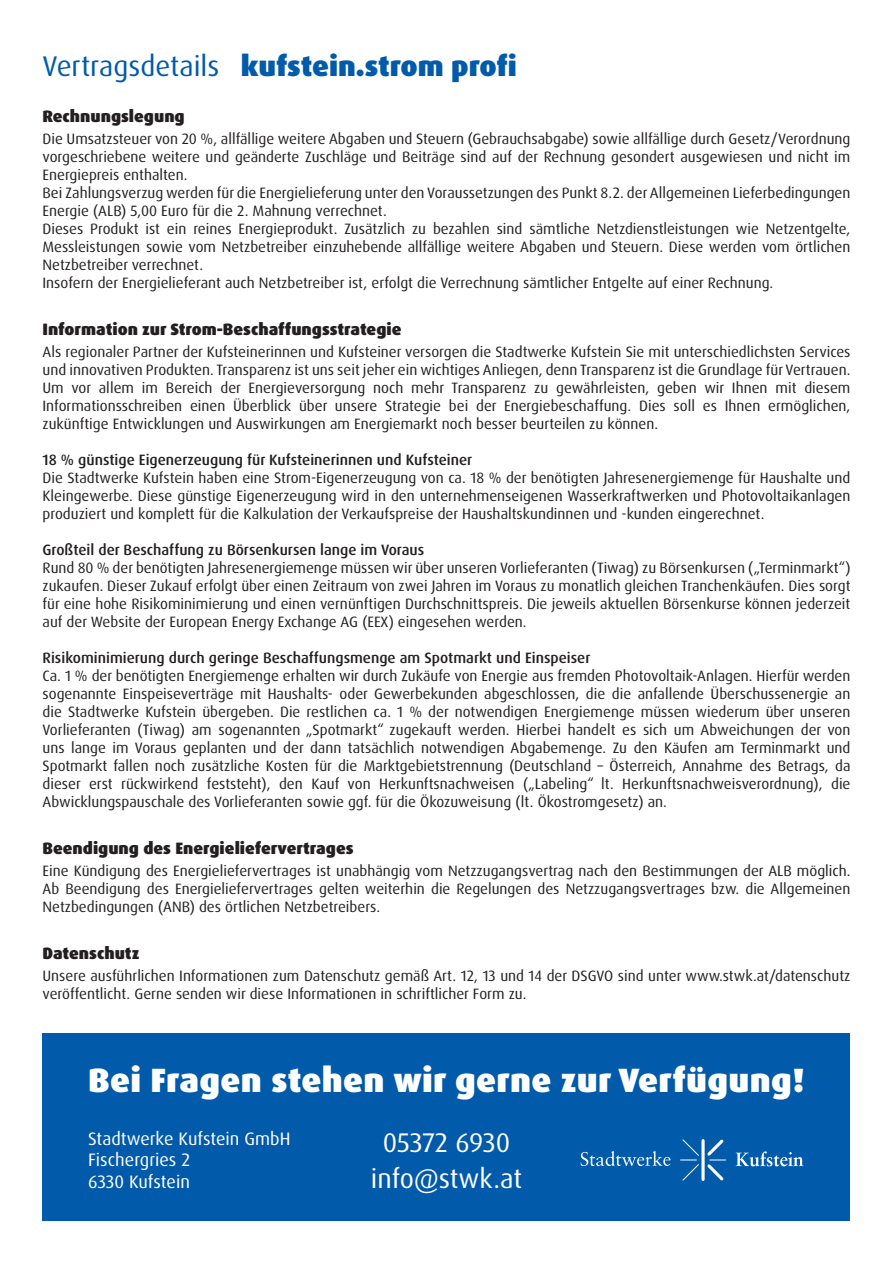
<style>
.page{position:relative;width:893px;height:1263px;background:#fff}
.page>*{position:absolute;margin:0;border:0;box-sizing:border-box;transform-origin:0 0}
.t1{font:900 33.75px "Dax Pro";letter-spacing:.01em;color:#fff}
.t2{font:900 28.5px "Dax Pro";color:#015aaa}
.t3{font:28.5px "Dax Pro";color:#015aaa}
.t4{font:27px "Dax Pro";letter-spacing:-.005em;color:#fff}
.t5{font:18px "Dax Pro";color:#fff}
.t6{font:900 16.5px "Dax Pro";color:#231f20}
.t7{font:15px/18px "Dax Pro";color:#231f20;text-align:justify}
.t8{font:500 15px "Dax Pro";color:#231f20}
</style>
<div class="page">
<div style="left:43px;top:1033px;width:807px;height:187px;background:#015aaa"></div>
<svg style="left:580px;top:1151px;width:91px;height:15px"></svg>
<svg style="left:736px;top:1151px;width:67px;height:15px"></svg>
<svg style="left:680px;top:1139px;width:46px;height:42px"></svg>
<svg style="left:701px;top:1140px;width:4px;height:39px"></svg>
<p class="t3" style="left:43px;top:47px;width:178px">Vertragsdetails</p>
<p class="t2" style="left:241px;top:47px;width:278px">kufstein.strom profi</p>
<p class="t6" style="left:43px;top:106px;width:144px">Rechnungslegung</p>
<p class="t7" style="left:43px;top:130px;width:809px">Die Umsatzsteuer von 20 %, allfällige weitere Abgaben und Steuern (Gebrauchsabgabe) sowie allfällige durch Gesetz/Verordnung vorgeschriebene weitere und geänderte Zuschläge und Beiträge sind auf der Rechnung gesondert ausgewiesen und nicht im Energiepreis enthalten.</p>
<p class="t7" style="left:43px;top:184px;width:809px">Bei Zahlungsverzug werden für die Energielieferung unter den Voraussetzungen des Punkt 8.2. der Allgemeinen Lieferbedingungen<br>Energie (ALB) 5,00 Euro für die 2. Mahnung verrechnet.</p>
<p class="t7" style="left:43px;top:220px;width:809px">Dieses Produkt ist ein reines Energieprodukt. Zusätzlich zu bezahlen sind sämtliche Netzdienstleistungen wie Netzentgelte, Messleistungen sowie vom Netzbetreiber einzuhebende allfällige weitere Abgaben und Steuern. Diese werden vom örtlichen Netzbetreiber verrechnet.</p>
<p class="t7" style="left:43px;top:274px;width:732px">Insofern der Energielieferant auch Netzbetreiber ist, erfolgt die Verrechnung sämtlicher Entgelte auf einer Rechnung.</p>
<p class="t6" style="left:43px;top:319px;width:360px">Information zur Strom-Beschaffungsstrategie</p>
<p class="t7" style="left:43px;top:343px;width:809px">Als regionaler Partner der Kufsteinerinnen und Kufsteiner versorgen die Stadtwerke Kufstein Sie mit unterschiedlichsten Services und innovativen Produkten. Transparenz ist uns seit jeher ein wichtiges Anliegen, denn Transparenz ist die Grundlage für Vertrauen.</p>
<p class="t7" style="left:43px;top:379px;width:809px">Um vor allem im Bereich der Energieversorgung noch mehr Transparenz zu gewährleisten, geben wir Ihnen mit diesem Informationsschreiben einen Überblick über unsere Strategie bei der Energiebeschaffung. Dies soll es Ihnen ermöglichen, zukünftige Entwicklungen und Auswirkungen am Energiemarkt noch besser beurteilen zu können.</p>
<p class="t8" style="left:43px;top:450px;width:431px">18 % günstige Eigenerzeugung für Kufsteinerinnen und Kufsteiner</p>
<p class="t7" style="left:43px;top:469px;width:809px">Die Stadtwerke Kufstein haben eine Strom-Eigenerzeugung von ca. 18 % der benötigten Jahresenergiemenge für Haushalte und Kleingewerbe. Diese günstige Eigenerzeugung wird in den unternehmenseigenen Wasserkraftwerken und Photovoltaikanlagen produziert und komplett für die Kalkulation der Verkaufspreise der Haushaltskundinnen und -kunden eingerechnet.</p>
<p class="t8" style="left:43px;top:540px;width:383px">Großteil der Beschaffung zu Börsenkursen lange im Voraus</p>
<p class="t7" style="left:43px;top:559px;width:809px">Rund 80 % der benötigten Jahresenergiemenge müssen wir über unseren Vorlieferanten (Tiwag) zu Börsenkursen („Terminmarkt“) zukaufen. Dieser Zukauf erfolgt über einen Zeitraum von zwei Jahren im Voraus zu monatlich gleichen Tranchenkäufen. Dies sorgt für eine hohe Risikominimierung und einen vernünftigen Durchschnittspreis. Die jeweils aktuellen Börsenkurse können jederzeit auf der Website der European Energy Exchange AG (EEX) eingesehen werden.</p>
<p class="t8" style="left:43px;top:648px;width:549px">Risikominimierung durch geringe Beschaffungsmenge am Spotmarkt und Einspeiser</p>
<p class="t7" style="left:43px;top:667px;width:809px">Ca. 1 % der benötigten Energiemenge erhalten wir durch Zukäufe von Energie aus fremden Photovoltaik-Anlagen. Hierfür werden sogenannte Einspeiseverträge mit Haushalts- oder Gewerbekunden abgeschlossen, die die anfallende Überschussenergie an die Stadtwerke Kufstein übergeben. Die restlichen ca. 1 % der notwendigen Energiemenge müssen wiederum über unseren Vorlieferanten (Tiwag) am sogenannten „Spotmarkt“ zugekauft werden. Hierbei handelt es sich um Abweichungen der von uns lange im Voraus geplanten und der dann tatsächlich notwendigen Abgabemenge. Zu den Käufen am Terminmarkt und Spotmarkt fallen noch zusätzliche Kosten für die Marktgebietstrennung (Deutschland – Österreich, Annahme des Betrags, da dieser erst rückwirkend feststeht), den Kauf von Herkunftsnachweisen („Labeling“ lt. Herkunftsnachweisverordnung), die Abwicklungspauschale des Vorlieferanten sowie ggf. für die Ökozuweisung (lt. Ökostromgesetz) an.</p>
<p class="t6" style="left:43px;top:838px;width:313px">Beendigung des Energieliefervertrages</p>
<p class="t7" style="left:43px;top:862px;width:809px">Eine Kündigung des Energieliefervertrages ist unabhängig vom Netzzugangsvertrag nach den Bestimmungen der ALB möglich.<br>Ab Beendigung des Energieliefervertrages gelten weiterhin die Regelungen des Netzzugangsvertrages bzw. die Allgemeinen Netzbedingungen (ANB) des örtlichen Netzbetreibers.</p>
<p class="t6" style="left:43px;top:942px;width:98px">Datenschutz</p>
<p class="t7" style="left:43px;top:967px;width:809px">Unsere ausführlichen Informationen zum Datenschutz gemäß Art. 12, 13 und 14 der DSGVO sind unter www.stwk.at/datenschutz veröffentlicht. Gerne senden wir diese Informationen in schriftlicher Form zu.</p>
<p class="t1" style="left:88px;top:1058px;width:718px">Bei Fragen stehen wir gerne zur Verfügung!</p>
<p class="t5" style="left:88px;top:1127px;width:204px">Stadtwerke Kufstein GmbH</p>
<p class="t4" style="left:383px;top:1125px;width:129px">05372 6930</p>
<p class="t5" style="left:88px;top:1148px;width:104px">Fischergries 2</p>
<p class="t5" style="left:88px;top:1170px;width:103px">6330 Kufstein</p>
<p class="t4" style="left:371px;top:1161px;width:153px">info@stwk.at</p>
</div>
